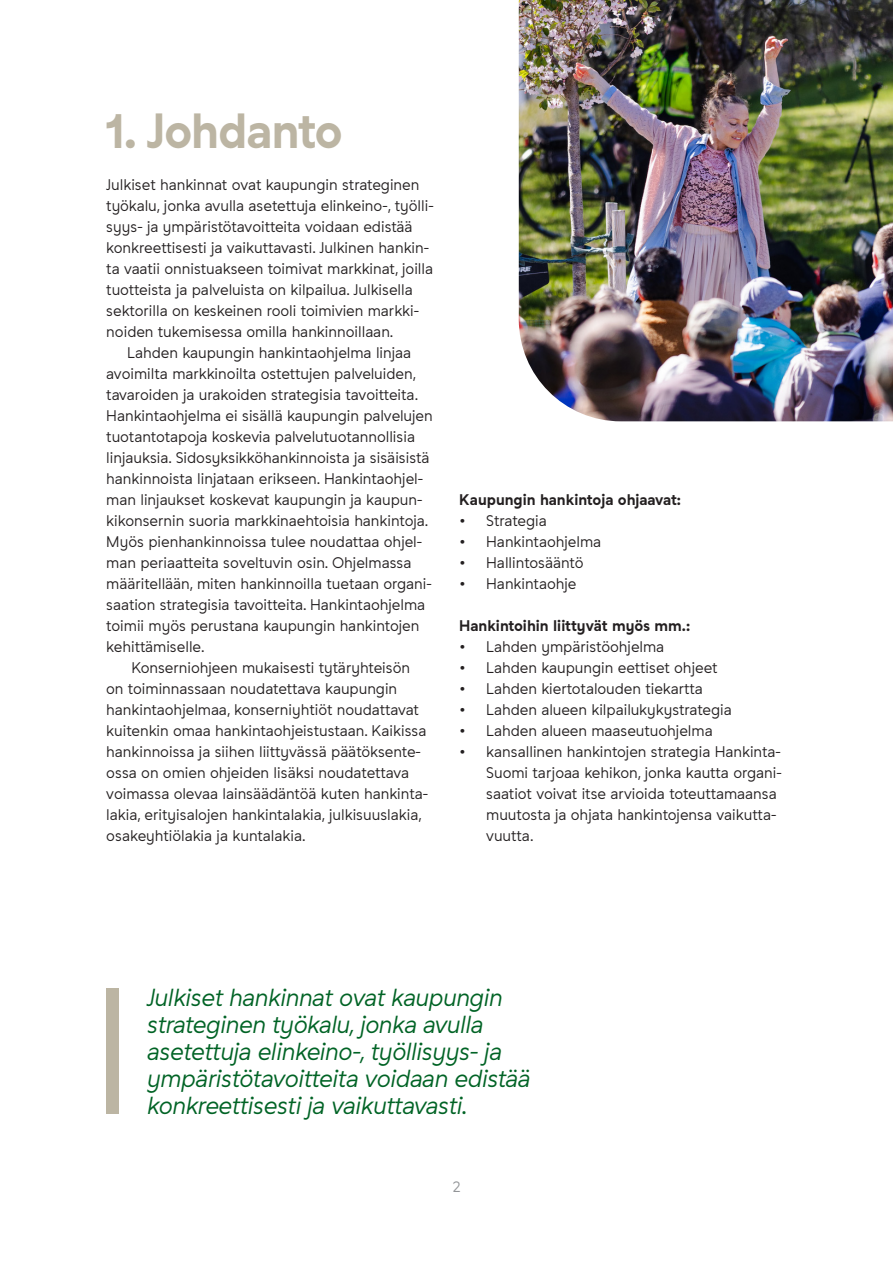
<style>
.page{position:relative;width:893px;height:1263px;background:#fff}
.page>*{position:absolute;margin:0;border:0;box-sizing:border-box;transform-origin:0 0}
.otsikko_X{font:700 48px "Studio Feixen Sans Lahti";letter-spacing:-.025em;color:#bcb5a3}
.leipäteksti__FI{font:italic 24px/27px "Studio Feixen Sans Lahti";letter-spacing:-.02em;color:#016325}
.leipäteksti_sis__FI{font:15px/21px "Studio Feixen Sans Lahti";color:#231f20}
.leipäteksti__FI-2{font:15px/21px "Studio Feixen Sans Lahti";color:#231f20}
.leipäteksti__FI-3{font:700 15px "Studio Feixen Sans Lahti";color:#231f20}
.t1{font:15px "Studio Feixen Sans Lahti";color:#939598}
</style>
<div class="page">
<img style="left:519px;top:0;width:374px;height:421px">
<div style="left:106px;top:988px;width:12px;height:126px;background:#bcb5a3"></div>
<p class="otsikko_X" style="left:106px;top:102px;width:238px">1. Johdanto</p>
<p class="leipäteksti__FI-2" style="left:106px;top:174px;width:329px">Julkiset hankinnat ovat kaupungin strateginen työkalu, jonka avulla asetettuja elinkeino-, työlli&shy;syys- ja ympäristötavoitteita voidaan edistää konkreettisesti ja vaikuttavasti. Julkinen hankin&shy;ta vaatii onnistuakseen toimivat markkinat, joilla tuotteista ja palveluista on kilpailua. Julkisella sektorilla on keskeinen rooli toimivien markki&shy;noiden tukemisessa omilla hankinnoillaan.</p>
<p class="leipäteksti_sis__FI" style="left:106px;top:342px;width:328px;text-indent:21px">Lahden kaupungin hankintaohjelma linjaa avoimilta markkinoilta ostettujen palveluiden, tavaroiden ja urakoiden strategisia tavoitteita.<br>Hankintaohjelma ei sisällä kaupungin palvelujen tuotantotapoja koskevia palvelutuotannollisia linjauksia. Sidosyksikköhankinnoista ja sisäisistä hankinnoista linjataan erikseen. Hankintaohjel&shy;man linjaukset koskevat kaupungin ja kaupun&shy;kikonsernin suoria markkinaehtoisia hankintoja.<br>Myös pienhankinnoissa tulee noudattaa ohjel&shy;man periaatteita soveltuvin osin. Ohjelmassa määritellään, miten hankinnoilla tuetaan organi&shy;saation strategisia tavoitteita. Hankintaohjelma toimii myös perustana kaupungin hankintojen kehittämiselle.</p>
<p class="leipäteksti_sis__FI" style="left:106px;top:657px;width:323px;text-indent:25px">Konserniohjeen mukaisesti tytäryhteisön on toiminnassaan noudatettava kaupungin hankintaohjelmaa, konserniyhtiöt noudattavat kuitenkin omaa hankintaohjeistustaan. Kaikissa hankinnoissa ja siihen liittyvässä päätöksente&shy;ossa on omien ohjeiden lisäksi noudatettava voimassa olevaa lainsäädäntöä kuten hankinta&shy;lakia, erityisalojen hankintalakia, julkisuuslakia, osakeyhtiölakia ja kuntalakia.</p>
<p class="leipäteksti__FI-3" style="left:459px;top:491px;width:223px">Kaupungin hankintoja ohjaavat:</p>
<p class="leipäteksti_sis__FI" style="left:459px;top:510px;width:89px">• Strategia</p>
<p class="leipäteksti_sis__FI" style="left:459px;top:531px;width:143px">• Hankintaohjelma</p>
<p class="leipäteksti_sis__FI" style="left:459px;top:552px;width:126px">• Hallintosääntö</p>
<p class="leipäteksti_sis__FI" style="left:459px;top:573px;width:119px">• Hankintaohje</p>
<p class="leipäteksti__FI-3" style="left:459px;top:617px;width:232px">Hankintoihin liittyvät myös mm.:</p>
<p class="leipäteksti_sis__FI" style="left:459px;top:636px;width:207px">• Lahden ympäristöohjelma</p>
<p class="leipäteksti_sis__FI" style="left:459px;top:657px;width:260px">• Lahden kaupungin eettiset ohjeet</p>
<p class="leipäteksti_sis__FI" style="left:459px;top:678px;width:245px">• Lahden kiertotalouden tiekartta</p>
<p class="leipäteksti_sis__FI" style="left:459px;top:699px;width:274px">• Lahden alueen kilpailukykystrategia</p>
<p class="leipäteksti_sis__FI" style="left:459px;top:720px;width:255px">• Lahden alueen maaseutuohjelma</p>
<p class="leipäteksti_sis__FI" style="left:486px;top:741px;width:297px;text-indent:-27px">• kansallinen hankintojen strategia Hankinta-Suomi tarjoaa kehikon, jonka kautta organi&shy;saatiot voivat itse arvioida toteuttamaansa muutosta ja ohjata hankintojensa vaikutta&shy;vuutta.</p>
<p class="leipäteksti__FI" style="left:147px;top:986px;width:385px">Julkiset hankinnat ovat kaupungin strateginen työkalu, jonka avulla asetettuja elinkeino-, työllisyys- ja ympäristötavoitteita voidaan edistää konkreettisesti ja vaikuttavasti.</p>
<p class="t1" style="left:453px;top:1177px;width:9px">2</p>
</div>
